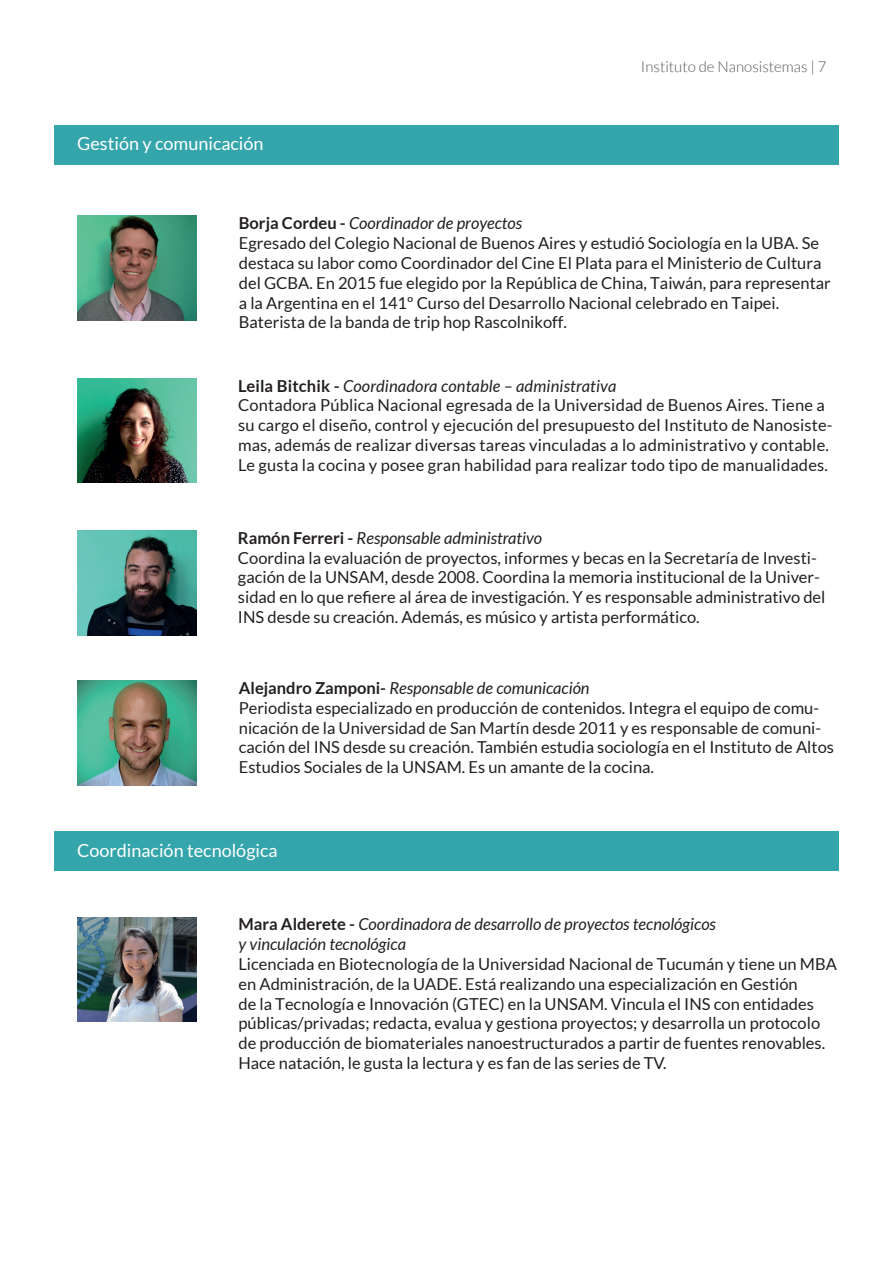
<style>
.page{position:relative;width:893px;height:1263px;background:#fff}
.page>*{position:absolute;margin:0;border:0;box-sizing:border-box;transform-origin:0 0}
.t1{font:18px "Lato";color:#fff}
.t2{font:16.5px/19.8px "Lato";color:#231f20}
.t3{font:italic 16.5px/19.8px "Lato";color:#231f20}
.t4{font:300 15px "Lato";color:#57585a}
.s1{font-weight:700}
.s2{font-style:italic}
.s3{font-weight:700;font-style:normal}
</style>
<div class="page">
<div style="left:54px;top:125px;width:785px;height:40px;background:#35a5ac"></div>
<div style="left:54px;top:832px;width:785px;height:39px;background:#35a5ac"></div>
<img style="left:77px;top:378px;width:119px;height:105px">
<img style="left:77px;top:531px;width:120px;height:104px">
<img style="left:77px;top:681px;width:120px;height:104px">
<img style="left:77px;top:917px;width:120px;height:105px">
<img style="left:77px;top:216px;width:120px;height:104px">
<p class="t1" style="left:77px;top:133px;width:188px">Gestión y comunicación</p>
<p class="t4" style="left:641px;top:59px;width:187px">Instituto de Nanosistemas | 7</p>
<p class="t2" style="left:239px;top:213px;width:594px"><span class="s1">Borja Cordeu -</span> <span class="s2">Coordinador de proyectos<br></span>Egresado del Colegio Nacional de Buenos Aires y estudió Sociología en la UBA. Se destaca su labor como Coordinador del Cine El Plata para el Ministerio de Cultura del GCBA. En 2015 fue elegido por la República de China, Taiwán, para representar a la Argentina en el 141º Curso del Desarrollo Nacional celebrado en Taipei.<br>Baterista de la banda de trip hop Rascolnikoff.</p>
<p class="t2" style="left:238px;top:375px;width:596px"><span class="s1">Leila Bitchik -</span> <span class="s2">Coordinadora contable – administrativa<br></span>Contadora Pública Nacional egresada de la Universidad de Buenos Aires. Tiene a su cargo el diseño, control y ejecución del presupuesto del Instituto de Nanosiste&shy;mas, además de realizar diversas tareas vinculadas a lo administrativo y contable.<br>Le gusta la cocina y posee gran habilidad para realizar todo tipo de manualidades.</p>
<p class="t2" style="left:238px;top:528px;width:589px"><span class="s1">Ramón Ferreri -</span> <span class="s2">Responsable administrativo<br></span>Coordina la evaluación de proyectos, informes y becas en la Secretaría de Investi&shy;gación de la UNSAM, desde 2008. Coordina la memoria institucional de la Univer&shy;sidad en lo que refiere al área de investigación. Y es responsable administrativo del INS desde su creación. Además, es músico y artista performático.</p>
<p class="t2" style="left:239px;top:678px;width:597px"><span class="s1">Alejandro Zamponi-</span> <span class="s2">Responsable de comunicación<br></span>Periodista especializado en producción de contenidos. Integra el equipo de comu&shy;nicación de la Universidad de San Martín desde 2011 y es responsable de comuni&shy;cación del INS desde su creación. También estudia sociología en el Instituto de Altos Estudios Sociales de la UNSAM. Es un amante de la cocina.</p>
<p class="t1" style="left:77px;top:840px;width:202px">Coordinación tecnológica</p>
<p class="t3" style="left:238px;top:915px;width:479px"><span class="s3">Mara Alderete -</span> Coordinadora de desarrollo de proyectos tecnológicos y vinculación tecnológica</p>
<p class="t2" style="left:238px;top:954px;width:600px">Licenciada en Biotecnología de la Universidad Nacional de Tucumán y tiene un MBA en Administración, de la UADE. Está realizando una especialización en Gestión<br>de la Tecnología e Innovación (GTEC) en la UNSAM. Vincula el INS con entidades públicas/privadas; redacta, evalua y gestiona proyectos; y desarrolla un protocolo de producción de biomateriales nanoestructurados a partir de fuentes renovables.<br>Hace natación, le gusta la lectura y es fan de las series de TV.</p>
</div>
